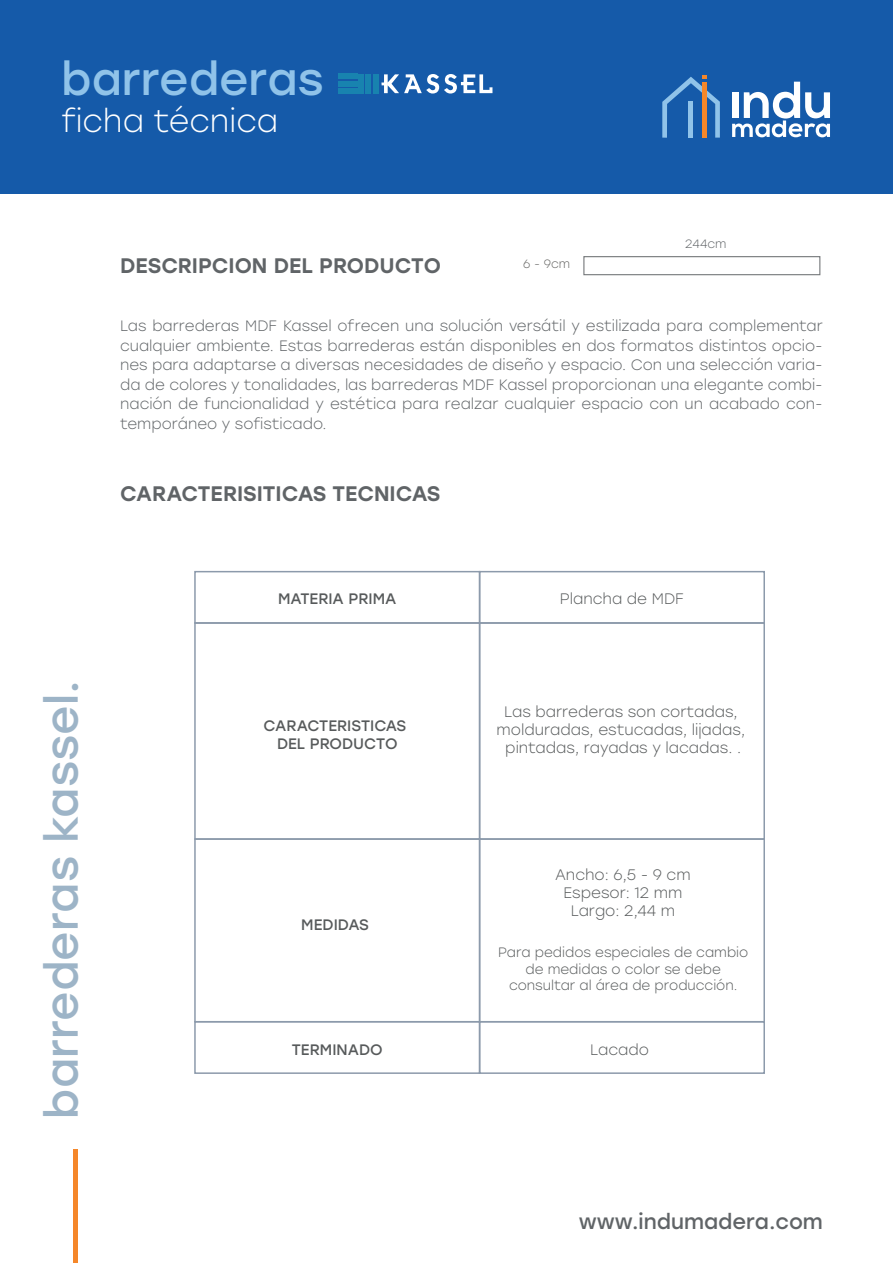
<style>
.page{position:relative;width:893px;height:1263px;background:#fff}
.page>*{position:absolute;margin:0;border:0;box-sizing:border-box;transform-origin:0 0}
.t1{font:45px "Stolzl";color:#9db4c7}
.t2{font:45px "Stolzl";color:#90c3e9}
.t3{font:300 31.5px "Stolzl";color:#fff}
.t4{font:500 21px "Stolzl";color:#606467}
.t5{font:21px "Stolzl";color:#606467}
.t6{font:300 15.15px/18.1px "Stolzl";color:#575a5b;text-align:center}
.t7{font:15.15px/18.1px "Stolzl";color:#575a5b;text-align:center}
.t8{font:300 15px/19.5px "Stolzl";color:#606467;text-align:justify}
.t9{font:300 13.5px/16.2px "Stolzl";color:#575a5b;text-align:center}
.t10{font:300 12px "Stolzl";color:#606467}
.t11{font:300 12px "Stolzl";color:#646462}
</style>
<div class="page">
<div style="left:0;top:0;width:893px;height:194px;background:#155aa9"></div>
<svg style="left:732px;top:82px;width:98px;height:55px"></svg>
<svg style="left:662px;top:75px;width:58px;height:63px"></svg>
<div style="left:702px;top:82px;width:5px;height:56px;background:#f5872a"></div>
<div style="left:688px;top:101px;width:5px;height:37px;background:#90c3e9"></div>
<div style="left:73px;top:1149px;width:5px;height:114px;background:#f5872a"></div>
<div style="left:194px;top:622px;width:286px;height:218px;border:2px solid #8c9aab"></div>
<div style="left:479px;top:622px;width:286px;height:218px;border:2px solid #8c9aab"></div>
<div style="left:194px;top:571px;width:286px;height:53px;border:2px solid #8c9aab"></div>
<div style="left:479px;top:571px;width:286px;height:53px;border:2px solid #8c9aab"></div>
<div style="left:194px;top:1021px;width:286px;height:53px;border:2px solid #8c9aab"></div>
<div style="left:479px;top:1021px;width:286px;height:53px;border:2px solid #8c9aab"></div>
<div style="left:194px;top:838px;width:286px;height:184px;border:2px solid #8c9aab"></div>
<div style="left:479px;top:838px;width:286px;height:184px;border:2px solid #8c9aab"></div>
<svg style="left:381px;top:74px;width:111px;height:20px"></svg>
<div style="left:338px;top:74px;width:19px;height:5px;background:#1883af"></div>
<div style="left:338px;top:81px;width:19px;height:5px;background:#1883af"></div>
<div style="left:338px;top:88px;width:19px;height:5px;background:#1883af"></div>
<div style="left:373px;top:74px;width:5px;height:20px;background:#1883af"></div>
<div style="left:366px;top:74px;width:5px;height:20px;background:#1883af"></div>
<div style="left:359px;top:74px;width:5px;height:20px;background:#1883af"></div>
<div style="left:583px;top:256px;width:237px;height:19px;border:1px solid #76797b"></div>
<h1 class="t2" style="left:61px;top:47px;width:264px">barrederas</h1>
<h2 class="t3" style="left:61px;top:99px;width:218px">ficha técnica</h2>
<h3 class="t4" style="left:120px;top:250px;width:322px">DESCRIPCION DEL PRODUCTO</h3>
<p class="t11" style="left:523px;top:256px;width:48px">6 - 9cm</p>
<p class="t10" style="left:685px;top:235px;width:43px">244cm</p>
<p class="t8" style="left:120px;top:316px;width:704px">Las barrederas MDF Kassel ofrecen una solución versátil y estilizada para complementar cualquier ambiente. Estas barrederas están disponibles en dos formatos distintos opcio&shy;nes para adaptarse a diversas necesidades de diseño y espacio. Con una selección varia&shy;da de colores y tonalidades, las barrederas MDF Kassel proporcionan una elegante combi&shy;nación de funcionalidad y estética para realzar cualquier espacio con un acabado con&shy;temporáneo y sofisticado.</p>
<h3 class="t4" style="left:120px;top:478px;width:322px">CARACTERISITICAS TECNICAS</h3>
<h1 class="t1" style="left:30px;top:1118px;width:440px;rotate:-90deg">barrederas kassel.</h1>
<p class="t7" style="left:278px;top:589px;width:120px">MATERIA PRIMA</p>
<p class="t6" style="left:560px;top:589px;width:126px">Plancha de MDF</p>
<p class="t7" style="left:264px;top:716px;width:144px">CARACTERISTICAS<br>DEL PRODUCTO</p>
<p class="t7" style="left:301px;top:915px;width:69px">MEDIDAS</p>
<p class="t6" style="left:497px;top:702px;width:250px">Las barrederas son cortadas, molduradas, estucadas, lijadas, pintadas, rayadas y lacadas. .</p>
<p class="t6" style="left:555px;top:865px;width:137px">Ancho: 6,5 - 9 cm<br>Espesor: 12 mm<br>Largo: 2,44 m</p>
<p class="t9" style="left:498px;top:944px;width:252px">Para pedidos especiales de cambio de medidas o color se debe consultar al área de producción.</p>
<p class="t7" style="left:292px;top:1039px;width:93px">TERMINADO</p>
<p class="t6" style="left:590px;top:1039px;width:60px">Lacado</p>
<h3 class="t5" style="left:579px;top:1206px;width:246px">www.indumadera.com</h3>
</div>
